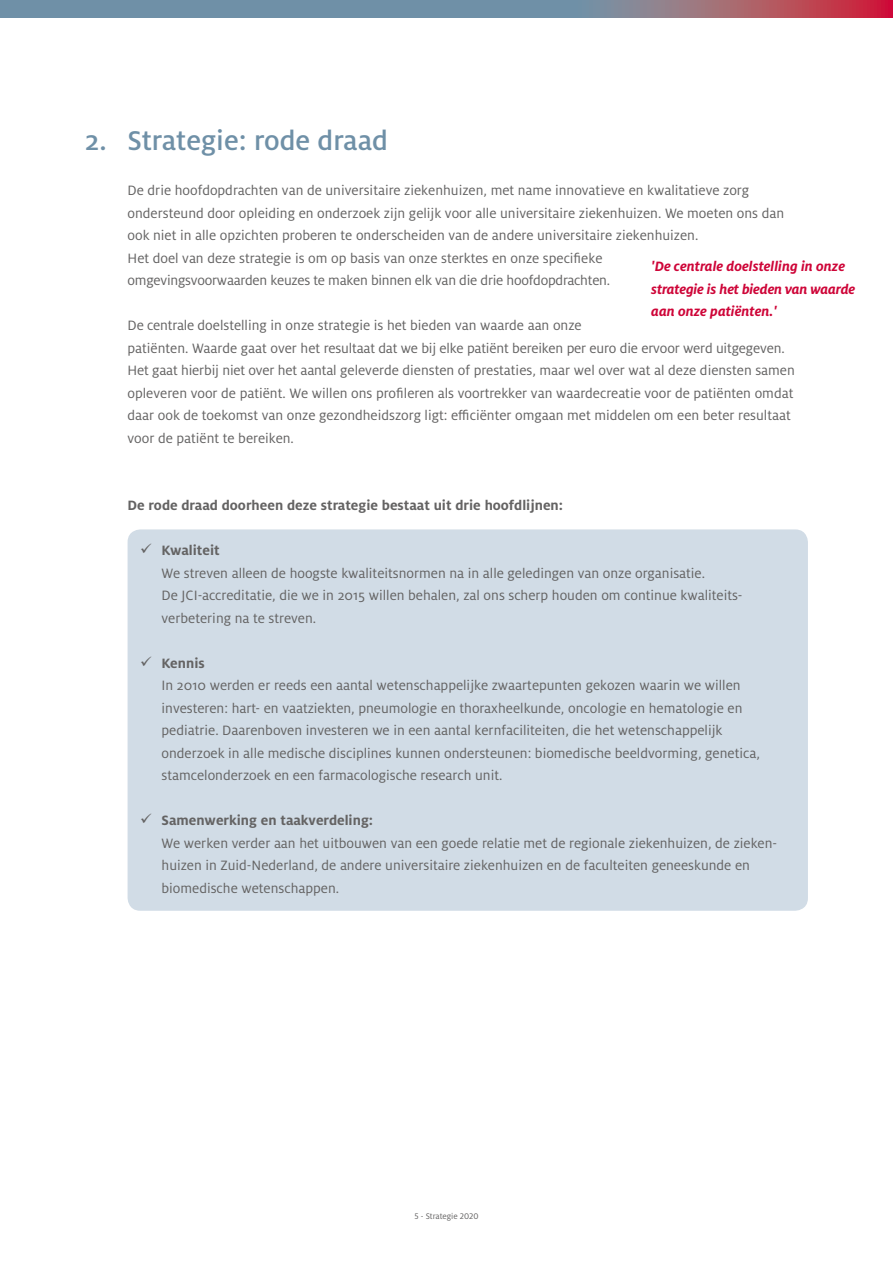
<style>
.page{position:relative;width:893px;height:1263px;background:#fff}
.page>*{position:absolute;margin:0;border:0;box-sizing:border-box;transform-origin:0 0}
.t1{font:500 30px "Milo OT";color:#6f90a7}
.t2{font:15px/22.5px "Milo OT";color:#646363}
.t3{font:700 15px "Milo OT";color:#646363}
.t4{font:italic 700 15px/22.5px "Milo OT";color:#ce0538}
.t5{font:9px "Milo OT";color:#646363}
</style>
<div class="page">
<svg style="left:0;top:0;width:893px;height:17px;background:#827f93"></svg>
<div style="left:128px;top:529px;width:680px;height:382px;background:#d1dce6;border-radius:13px"></div>
<h1 class="t1" style="left:85px;top:124px;width:304px">2. Strategie: rode draad</h1>
<p class="t2" style="left:128px;top:179px;width:658px">De drie hoofdopdrachten van de universitaire ziekenhuizen, met name innovatieve en kwalitatieve zorg ondersteund door opleiding en onderzoek zijn gelijk voor alle universitaire ziekenhuizen. We moeten ons dan ook niet in alle opzichten proberen te onderscheiden van de andere universitaire ziekenhuizen.<br>Het doel van deze strategie is om op basis van onze sterktes en onze specifieke<br>omgevingsvoorwaarden keuzes te maken binnen elk van die drie hoofdopdrachten.</p>
<p class="t2" style="left:128px;top:314px;width:669px">De centrale doelstelling in onze strategie is het bieden van waarde aan onze<br>patiënten. Waarde gaat over het resultaat dat we bij elke patiënt bereiken per euro die ervoor werd uitgegeven.<br>Het gaat hierbij niet over het aantal geleverde diensten of prestaties, maar wel over wat al deze diensten samen opleveren voor de patiënt. We willen ons profileren als voortrekker van waardecreatie voor de patiënten omdat daar ook de toekomst van onze gezondheidszorg ligt: efficiënter omgaan met middelen om een beter resultaat voor de patiënt te bereiken.</p>
<p class="t4" style="left:651px;top:255px;width:205px">'De centrale doelstelling in onze strategie is het bieden van waarde aan onze patiënten.'</p>
<p class="t3" style="left:128px;top:497px;width:437px">De rode draad doorheen deze strategie bestaat uit drie hoofdlijnen:</p>
<p class="t3" style="left:162px;top:542px;width:60px">Kwaliteit</p>
<p class="t2" style="left:162px;top:562px;width:582px">We streven alleen de hoogste kwaliteitsnormen na in alle geledingen van onze organisatie.<br>De JCI-accreditatie, die we in 2015 willen behalen, zal ons scherp houden om continue kwaliteits&shy;verbetering na te streven.</p>
<p class="t3" style="left:162px;top:654px;width:45px">Kennis</p>
<p class="t2" style="left:162px;top:674px;width:600px">In 2010 werden er reeds een aantal wetenschappelijke zwaartepunten gekozen waarin we willen investeren: hart- en vaatziekten, pneumologie en thoraxheelkunde, oncologie en hematologie en pediatrie. Daarenboven investeren we in een aantal kernfaciliteiten, die het wetenschappelijk onderzoek in alle medische disciplines kunnen ondersteunen: biomedische beeldvorming, genetica, stamcelonderzoek en een farmacologische research unit.</p>
<p class="t3" style="left:162px;top:812px;width:213px">Samenwerking en taakverdeling:</p>
<p class="t2" style="left:162px;top:832px;width:617px">We werken verder aan het uitbouwen van een goede relatie met de regionale ziekenhuizen, de zieken&shy;huizen in Zuid-Nederland, de andere universitaire ziekenhuizen en de faculteiten geneeskunde en biomedische wetenschappen.</p>
<p class="t5" style="left:414px;top:1211px;width:65px">5 - Strategie 2020</p>
</div>
